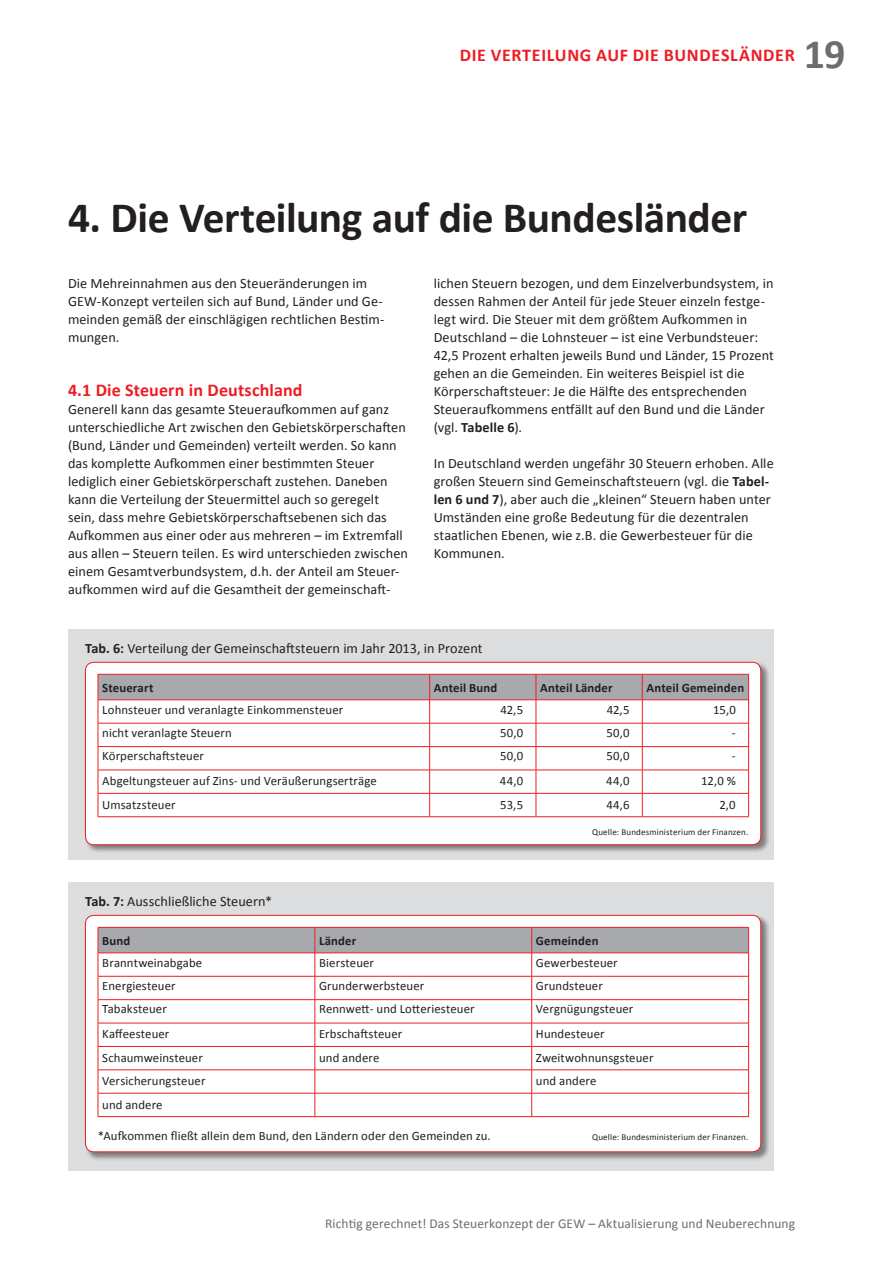
<style>
.page{position:relative;width:893px;height:1263px;background:#fff}
.page>*{position:absolute;margin:0;border:0;box-sizing:border-box;transform-origin:0 0}
.t1{font:700 43.5px "Calibri";letter-spacing:-.015em;color:#231f20}
.t2{font:700 42px "Calibri";color:#6c6d70}
.t3{font:700 18px "Calibri";letter-spacing:.01em;color:#ee1d23}
.t4{font:14.25px/18px "Calibri";letter-spacing:.005em;color:#231f20}
.t5{font:13.5px "Calibri";letter-spacing:.005em;color:#6c6d70}
.t6{font:12.75px "Calibri";letter-spacing:.01em;color:#231f20}
.t7{font:700 12.75px "Calibri";letter-spacing:.01em;color:#231f20}
.t8{font:9px "Calibri";letter-spacing:.02em;color:#231f20}
.s1{font-weight:700}
</style>
<div class="page">
<div style="left:68px;top:629px;width:706px;height:231px;background:#dcdddf"></div>
<div style="left:68px;top:882px;width:706px;height:288px;background:#dcdddf"></div>
<div style="left:85px;top:661px;width:685px;height:193px;background:#231f20;opacity:.5"></div>
<div style="left:85px;top:662px;width:676px;height:183px;background:#fff;border-radius:9px"></div>
<div style="left:85px;top:662px;width:676px;height:183px;border:1px solid #ee1d23;border-radius:9px"></div>
<div style="left:85px;top:914px;width:685px;height:247px;background:#231f20;opacity:.5"></div>
<div style="left:85px;top:915px;width:676px;height:237px;background:#fff;border-radius:9px"></div>
<div style="left:85px;top:915px;width:676px;height:237px;border:1px solid #ee1d23;border-radius:9px"></div>
<svg style="left:98px;top:674px;width:651px;height:142px"></svg>
<hr style="left:98px;top:816px;width:332px;height:1px;background:#ee1d23">
<hr style="left:430px;top:816px;width:106px;height:1px;background:#ee1d23">
<hr style="left:536px;top:816px;width:106px;height:1px;background:#ee1d23">
<hr style="left:642px;top:816px;width:107px;height:1px;background:#ee1d23">
<svg style="left:98px;top:927px;width:651px;height:189px"></svg>
<hr style="left:98px;top:1116px;width:217px;height:1px;background:#ee1d23">
<hr style="left:315px;top:1116px;width:217px;height:1px;background:#ee1d23">
<hr style="left:532px;top:1116px;width:217px;height:1px;background:#ee1d23">
<p class="t3" style="left:460px;top:44px;width:54px">Die Verteilung</p>
<p class="t3" style="left:596px;top:44px;width:12px">auf</p>
<p class="t3" style="left:633px;top:44px;width:10px">die</p>
<p class="t3" style="left:664px;top:44px;width:23px">Bundesländer</p>
<h2 class="t2" style="left:804px;top:27px;width:43px">19</h2>
<h1 class="t1" style="left:68px;top:190px;width:681px">4. Die Verteilung auf die Bundesländer</h1>
<p class="t4" style="left:68px;top:274px;width:318px">Die Mehreinnahmen aus den Steueränderungen im GEW-Konzept verteilen sich auf Bund, Länder und Ge&shy;meinden gemäß der einschlägigen rechtlichen Bestim&shy;mungen.</p>
<p class="t3" style="left:68px;top:379px;width:236px">4.1 Die Steuern in Deutschland</p>
<p class="t4" style="left:68px;top:400px;width:341px">Generell kann das gesamte Steueraufkommen auf ganz unterschiedliche Art zwischen den Gebietskörperschaften (Bund, Länder und Gemeinden) verteilt werden. So kann das komplette Aufkommen einer bestimmten Steuer lediglich einer Gebietskörperschaft zustehen. Daneben kann die Verteilung der Steuermittel auch so geregelt sein, dass mehre Gebietskörperschaftsebenen sich das Aufkommen aus einer oder aus mehreren – im Extremfall aus allen – Steuern teilen. Es wird unterschieden zwischen einem Gesamtverbundsystem, d.h. der Anteil am Steuer&shy;aufkommen wird auf die Gesamtheit der gemeinschaft-</p>
<p class="t4" style="left:434px;top:274px;width:342px">lichen Steuern bezogen, und dem Einzelverbundsystem, in dessen Rahmen der Anteil für jede Steuer einzeln festge&shy;legt wird. Die Steuer mit dem größtem Aufkommen in Deutschland – die Lohnsteuer – ist eine Verbundsteuer:<br>42,5 Prozent erhalten jeweils Bund und Länder, 15 Prozent gehen an die Gemeinden. Ein weiteres Beispiel ist die Körperschaftsteuer: Je die Hälfte des entsprechenden Steueraufkommens entfällt auf den Bund und die Länder (vgl. <span class="s1">Tabelle 6</span>).</p>
<p class="t4" style="left:434px;top:454px;width:342px">In Deutschland werden ungefähr 30 Steuern erhoben. Alle großen Steuern sind Gemeinschaftsteuern (vgl. die <span class="s1">Tabel&shy;len 6 und 7</span>), aber auch die „kleinen“ Steuern haben unter Umständen eine große Bedeutung für die dezentralen staatlichen Ebenen, wie z.B. die Gewerbesteuer für die Kommunen.</p>
<p class="t4" style="left:85px;top:639px;width:399px"><span class="s1">Tab. 6:</span> Verteilung der Gemeinschaftsteuern im Jahr 2013, in Prozent</p>
<p class="t7" style="left:102px;top:679px;width:53px">Steuerart</p>
<p class="t7" style="left:434px;top:679px;width:65px">Anteil Bund</p>
<p class="t7" style="left:540px;top:679px;width:74px">Anteil Länder</p>
<p class="t7" style="left:646px;top:679px;width:99px">Anteil Gemeinden</p>
<p class="t6" style="left:102px;top:701px;width:243px">Lohnsteuer und veranlagte Einkommensteuer</p>
<p class="t6" style="left:501px;top:701px;width:24px">42,5</p>
<p class="t6" style="left:607px;top:701px;width:24px">42,5</p>
<p class="t6" style="left:713px;top:701px;width:24px">15,0</p>
<p class="t6" style="left:102px;top:725px;width:131px">nicht veranlagte Steuern</p>
<p class="t6" style="left:500px;top:725px;width:24px">50,0</p>
<p class="t6" style="left:607px;top:725px;width:24px">50,0</p>
<p class="t6" style="left:732px;top:725px;width:5px">-</p>
<p class="t6" style="left:102px;top:748px;width:103px">Körperschaftsteuer</p>
<p class="t6" style="left:500px;top:748px;width:24px">50,0</p>
<p class="t6" style="left:607px;top:748px;width:24px">50,0</p>
<p class="t6" style="left:732px;top:748px;width:5px">-</p>
<p class="t6" style="left:102px;top:773px;width:276px">Abgeltungsteuer auf Zins- und Veräußerungserträge</p>
<p class="t6" style="left:500px;top:773px;width:25px">44,0</p>
<p class="t6" style="left:606px;top:773px;width:25px">44,0</p>
<p class="t6" style="left:701px;top:773px;width:36px">12,0 %</p>
<p class="t6" style="left:102px;top:796px;width:75px">Umsatzsteuer</p>
<p class="t6" style="left:500px;top:796px;width:24px">53,5</p>
<p class="t6" style="left:606px;top:796px;width:25px">44,6</p>
<p class="t6" style="left:720px;top:796px;width:18px">2,0</p>
<p class="t4" style="left:85px;top:892px;width:189px"><span class="s1">Tab. 7:</span> Ausschließliche Steuern*</p>
<p class="t8" style="left:592px;top:826px;width:158px">Quelle: Bundesministerium der Finanzen.</p>
<p class="t7" style="left:102px;top:932px;width:30px">Bund</p>
<p class="t7" style="left:319px;top:932px;width:39px">Länder</p>
<p class="t7" style="left:536px;top:932px;width:64px">Gemeinden</p>
<p class="t6" style="left:102px;top:954px;width:102px">Branntweinabgabe</p>
<p class="t6" style="left:319px;top:954px;width:56px">Biersteuer</p>
<p class="t6" style="left:536px;top:954px;width:83px">Gewerbesteuer</p>
<p class="t6" style="left:102px;top:978px;width:75px">Energiesteuer</p>
<p class="t6" style="left:319px;top:978px;width:107px">Grunderwerbsteuer</p>
<p class="t6" style="left:536px;top:978px;width:68px">Grundsteuer</p>
<p class="t6" style="left:102px;top:1001px;width:66px">Tabaksteuer</p>
<p class="t6" style="left:319px;top:1001px;width:157px">Rennwett- und Lotteriesteuer</p>
<p class="t6" style="left:536px;top:1001px;width:99px">Vergnügungsteuer</p>
<p class="t6" style="left:102px;top:1026px;width:69px">Kaffeesteuer</p>
<p class="t6" style="left:319px;top:1026px;width:85px">Erbschaftsteuer</p>
<p class="t6" style="left:536px;top:1026px;width:70px">Hundesteuer</p>
<p class="t6" style="left:102px;top:1049px;width:102px">Schaumweinsteuer</p>
<p class="t6" style="left:319px;top:1049px;width:62px">und andere</p>
<p class="t6" style="left:536px;top:1049px;width:119px">Zweitwohnunsgsteuer</p>
<p class="t6" style="left:102px;top:1073px;width:105px">Versicherungsteuer</p>
<p class="t6" style="left:536px;top:1073px;width:62px">und andere</p>
<p class="t6" style="left:102px;top:1096px;width:62px">und andere</p>
<p class="t6" style="left:98px;top:1127px;width:394px">*Aufkommen fließt allein dem Bund, den Ländern oder den Gemeinden zu.</p>
<p class="t8" style="left:592px;top:1131px;width:158px">Quelle: Bundesministerium der Finanzen.</p>
<p class="t5" style="left:325px;top:1215px;width:471px">Richtig gerechnet! Das Steuerkonzept der GEW – Aktualisierung und Neuberechnung</p>
</div>
